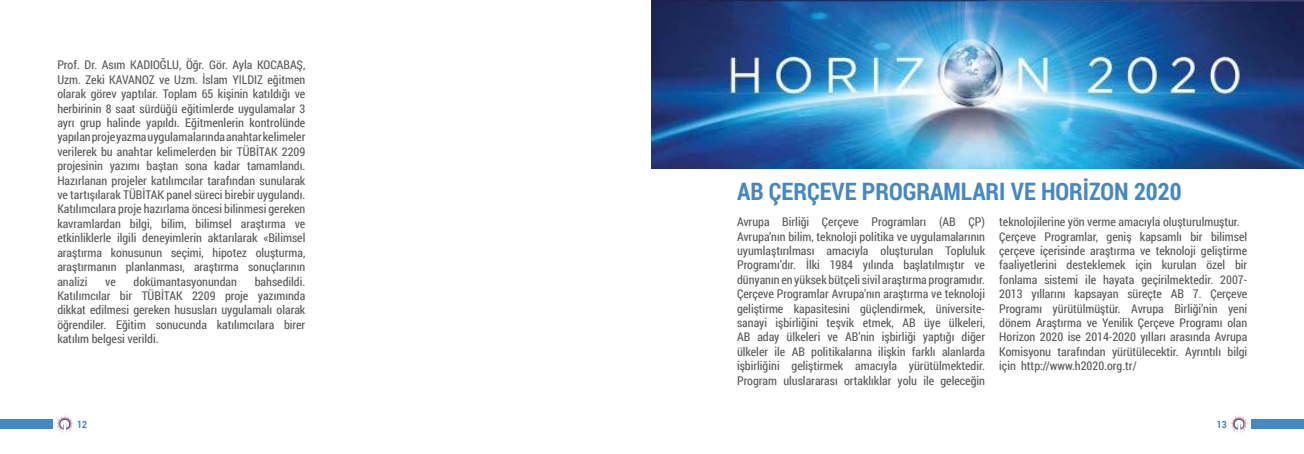
<style>
.page{position:relative;width:1304px;height:454px;background:#fff}
.page>*{position:absolute;margin:0;border:0;box-sizing:border-box;transform-origin:0 0}
.t1{font:700 24px "Roboto Condensed";color:#4688c4}
.t2{font:12px/14.4px "Roboto Condensed";color:#58595b;text-align:justify}
.t3{font:700 10px "Roboto Condensed";color:#4688c4}
</style>
<div class="page">
<div style="left:0;top:419px;width:52px;height:10px;background:#4688c4"></div>
<div style="left:1252px;top:419px;width:52px;height:10px;background:#4688c4"></div>
<svg style="left:1231px;top:415px;width:17px;height:18px"></svg>
<svg style="left:56px;top:415px;width:18px;height:18px"></svg>
<img style="left:652px;top:0;width:652px;height:168px">
<p class="t2" style="left:57px;top:57px;width:250px">Prof. Dr. Asım KADIOĞLU, Öğr. Gör. Ayla KOCABAŞ, Uzm. Zeki KAVANOZ ve Uzm. İslam YILDIZ eğitmen olarak görev yaptılar. Toplam 65 kişinin katıldığı ve herbirinin 8 saat sürdüğü eğitimlerde uygulamalar 3 ayrı grup halinde yapıldı. Eğitmenlerin kontrolünde yapılan proje yazma uygulamalarında anahtar kelimeler verilerek bu anahtar kelimelerden bir TÜBİTAK 2209 projesinin yazımı baştan sona kadar tamamlandı.<br>Hazırlanan projeler katılımcılar tarafından sunularak ve tartışılarak TÜBİTAK panel süreci birebir uygulandı.<br>Katılımcılara proje hazırlama öncesi bilinmesi gereken kavramlardan bilgi, bilim, bilimsel araştırma ve etkinliklerle ilgili deneyimlerin aktarılarak «Bilimsel araştırma konusunun seçimi, hipotez oluşturma, araştırmanın planlanması, araştırma sonuçlarının analizi</p>
<p class="t2" style="left:57px;top:273px;width:250px;text-indent:197px">bahsedildi.<br>Katılımcılar bir TÜBİTAK 2209 proje yazımında dikkat edilmesi gereken hususları uygulamalı olarak öğrendiler. Eğitim sonucunda katılımcılara birer katılım belgesi verildi.</p>
<p class="t2" style="left:105px;top:273px;width:12px">ve</p>
<p class="t2" style="left:134px;top:273px;width:105px">dokümantasyonundan</p>
<h1 class="t1" style="left:737px;top:175px;width:446px">AB ÇERÇEVE PROGRAMLARI VE HORİZON 2020</h1>
<p class="t2" style="left:737px;top:214px;width:250px">Avrupa Birliği Çerçeve Programları (AB ÇP)<br>Avrupa’nın bilim, teknoloji politika ve uygulamalarının uyumlaştırılması amacıyla oluşturulan Topluluk Programı’dır. İlki 1984 yılında başlatılmıştır ve dünyanın en yüksek bütçeli sivil araştırma programıdır.<br>Çerçeve Programlar Avrupa’nın araştırma ve teknoloji geliştirme kapasitesini güçlendirmek, üniversite&shy;sanayi işbirliğini teşvik etmek, AB üye ülkeleri, AB aday ülkeleri ve AB’nin işbirliği yaptığı diğer ülkeler ile AB politikalarına ilişkin farklı alanlarda işbirliğini geliştirmek amacıyla yürütülmektedir.<br>Program uluslararası ortaklıklar yolu ile geleceğin</p>
<p class="t2" style="left:999px;top:214px;width:250px;text-align:left">teknolojilerine yön verme amacıyla oluşturulmuştur.<br>Çerçeve Programlar, geniş kapsamlı bir bilimsel çerçeve içerisinde araştırma ve teknoloji geliştirme faaliyetlerini desteklemek için kurulan özel bir fonlama sistemi ile hayata geçirilmektedir. 2007- 2013 yıllarını kapsayan süreçte AB 7. Çerçeve Programı yürütülmüştür. Avrupa Birliği’nin yeni dönem Araştırma ve Yenilik Çerçeve Programı olan Horizon 2020 ise 2014-2020 yılları arasında Avrupa Komisyonu tarafından yürütülecektir. Ayrıntılı bilgi için http://www.h2020.org.tr/</p>
<p class="t3" style="left:77px;top:417px;width:11px">12</p>
<p class="t3" style="left:1217px;top:417px;width:11px">13</p>
</div>
